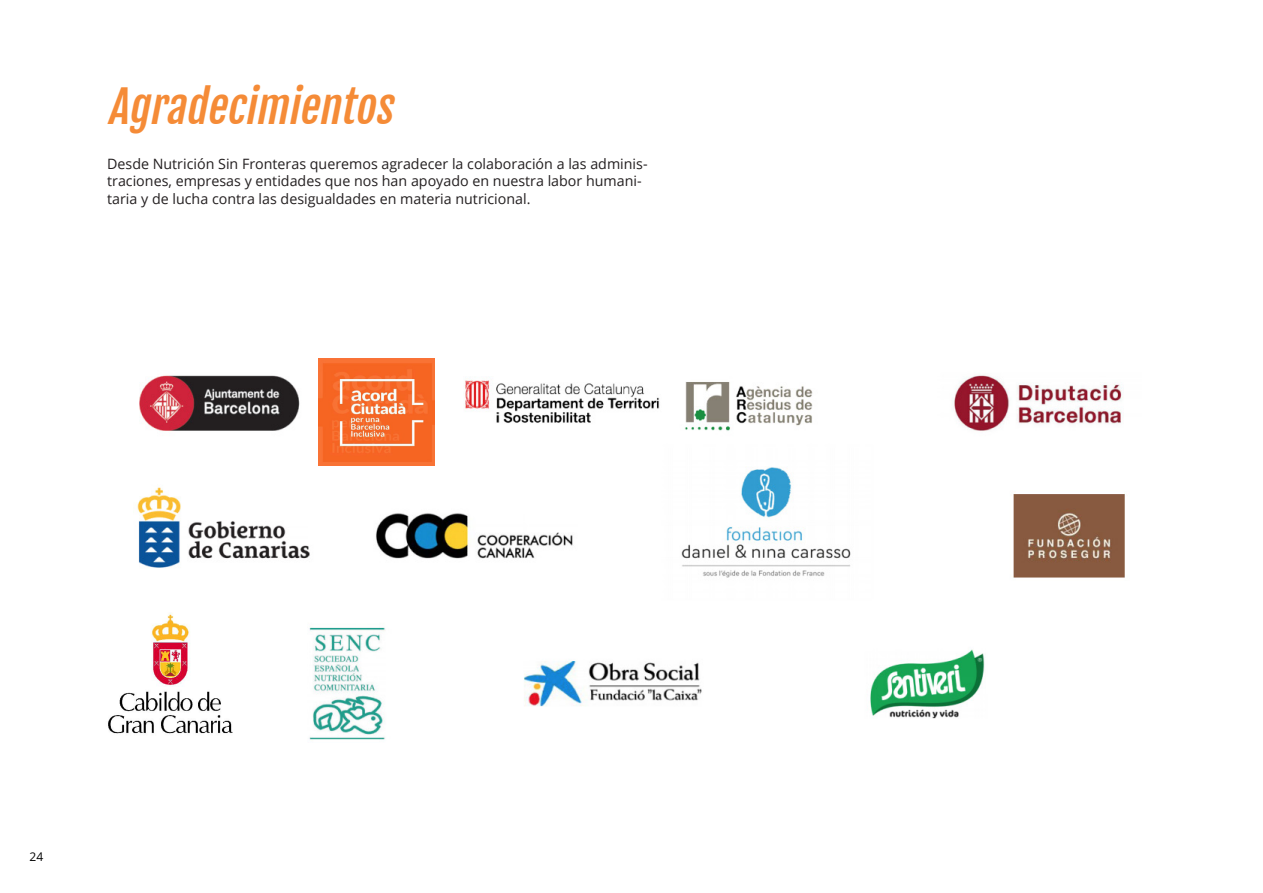
<style>
.page{position:relative;width:1263px;height:893px;background:#fff}
.page>*{position:absolute;margin:0;border:0;box-sizing:border-box;transform-origin:0 0}
.titulogrande{font:italic 43.5px "Fjalla One";color:#f58b37}
.t1{font:14.25px/17.1px "Open Sans";color:#231f20}
.t2{font:12px "Open Sans";color:#000}
</style>
<div class="page">
<img style="left:137px;top:358px;width:988px;height:382px">
<img style="left:108px;top:612px;width:133px;height:124px">
<img style="left:319px;top:358px;width:116px;height:107px">
<p class="titulogrande" style="left:107px;top:80px;width:297px">Agradecimientos</p>
<p class="t1" style="left:107px;top:155px;width:542px">Desde Nutrición Sin Fronteras queremos agradecer la colaboración a las adminis&shy;traciones, empresas y entidades que nos han apoyado en nuestra labor humani&shy;taria y de lucha contra las desigualdades en materia nutricional.</p>
<p class="t2" style="left:30px;top:848px;width:15px">24</p>
</div>
